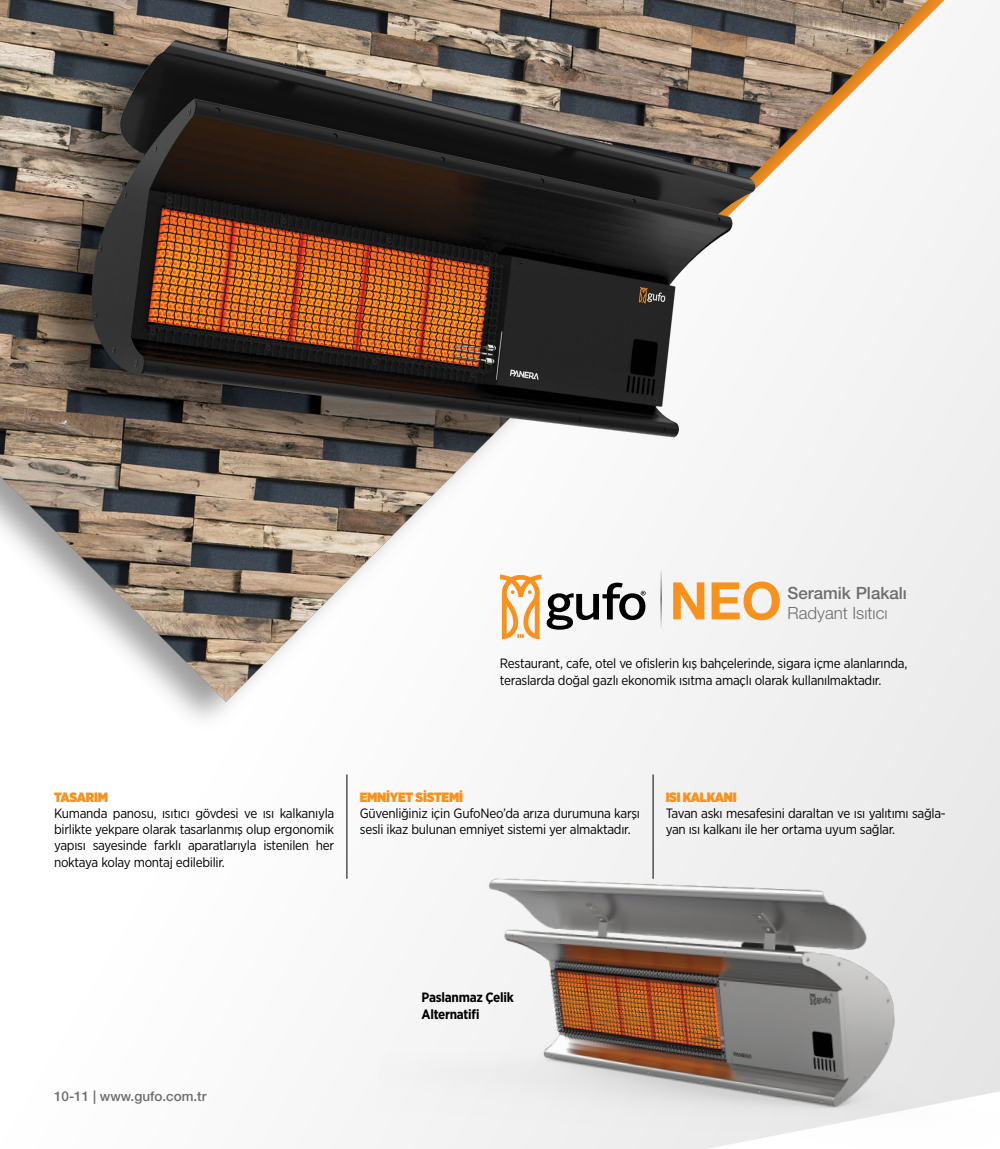
<style>
.page{position:relative;width:1000px;height:1149px;background:#fff}
.page>*{position:absolute;margin:0;border:0;box-sizing:border-box;transform-origin:0 0}
.t1{font:700 51.75px "Helvetica Neue";color:#f7921e}
.t2{font:500 16.95px "Helvetica Neue";color:#6d6e71}
.t3{font:300 16.95px "Helvetica Neue";color:#6d6e71}
.t4{font:13.5px/16.2px "Gotham Narrow";letter-spacing:-.02em;color:#000}
.t5{font:900 13.5px "Gotham Narrow";letter-spacing:-.02em;color:#f7921e}
.t6{font:700 13.5px/16.2px "Gotham Narrow";letter-spacing:-.02em;color:#000}
.t7{font:500 13.5px "Helvetica Neue";color:#6d6e71}
</style>
<div class="page">
<img style="left:0;top:0;width:999px;height:1148px">
<hr style="left:660px;top:559px;width:1px;height:77px;background:#6d6e71">
<svg style="left:500px;top:574px;width:145px;height:65px"></svg>
<hr style="left:346px;top:774px;width:1px;height:104px;background:#000">
<hr style="left:652px;top:774px;width:1px;height:104px;background:#000">
<h1 class="t1" style="left:669px;top:560px;width:114px">NEO</h1>
<p class="t2" style="left:787px;top:579px;width:121px">Seramik Plakalı</p>
<p class="t3" style="left:787px;top:599px;width:102px">Radyant Isıtıcı</p>
<p class="t4" style="left:500px;top:655px;width:409px">Restaurant, cafe, otel ve ofislerin kış bahçelerinde, sigara içme alanlarında, teraslarda doğal gazlı ekonomik ısıtma amaçlı olarak kullanılmaktadır.</p>
<p class="t5" style="left:54px;top:787px;width:55px">TASARIM</p>
<p class="t4" style="left:54px;top:804px;width:282px;text-align:justify">Kumanda panosu, ısıtıcı gövdesi ve ısı kalkanıyla birlikte yekpare olarak tasarlanmış olup ergonomik yapısı sayesinde farklı aparatlarıyla istenilen her noktaya kolay montaj edilebilir.</p>
<p class="t5" style="left:360px;top:787px;width:104px">EMNİYET SİSTEMİ</p>
<p class="t4" style="left:360px;top:804px;width:282px">Güvenliğiniz için GufoNeo’da arıza durumuna karşı sesli ikaz bulunan emniyet sistemi yer almaktadır.</p>
<p class="t5" style="left:665px;top:787px;width:73px">ISI KALKANI</p>
<p class="t4" style="left:665px;top:804px;width:282px">Tavan askı mesafesini daraltan ve ısı yalıtımı sağla&shy;yan ısı kalkanı ile her ortama uyum sağlar.</p>
<p class="t7" style="left:54px;top:1084px;width:154px">10-11 | www.gufo.com.tr</p>
<p class="t6" style="left:421px;top:989px;width:94px">Paslanmaz Çelik<br>Alternatifi</p>
</div>
